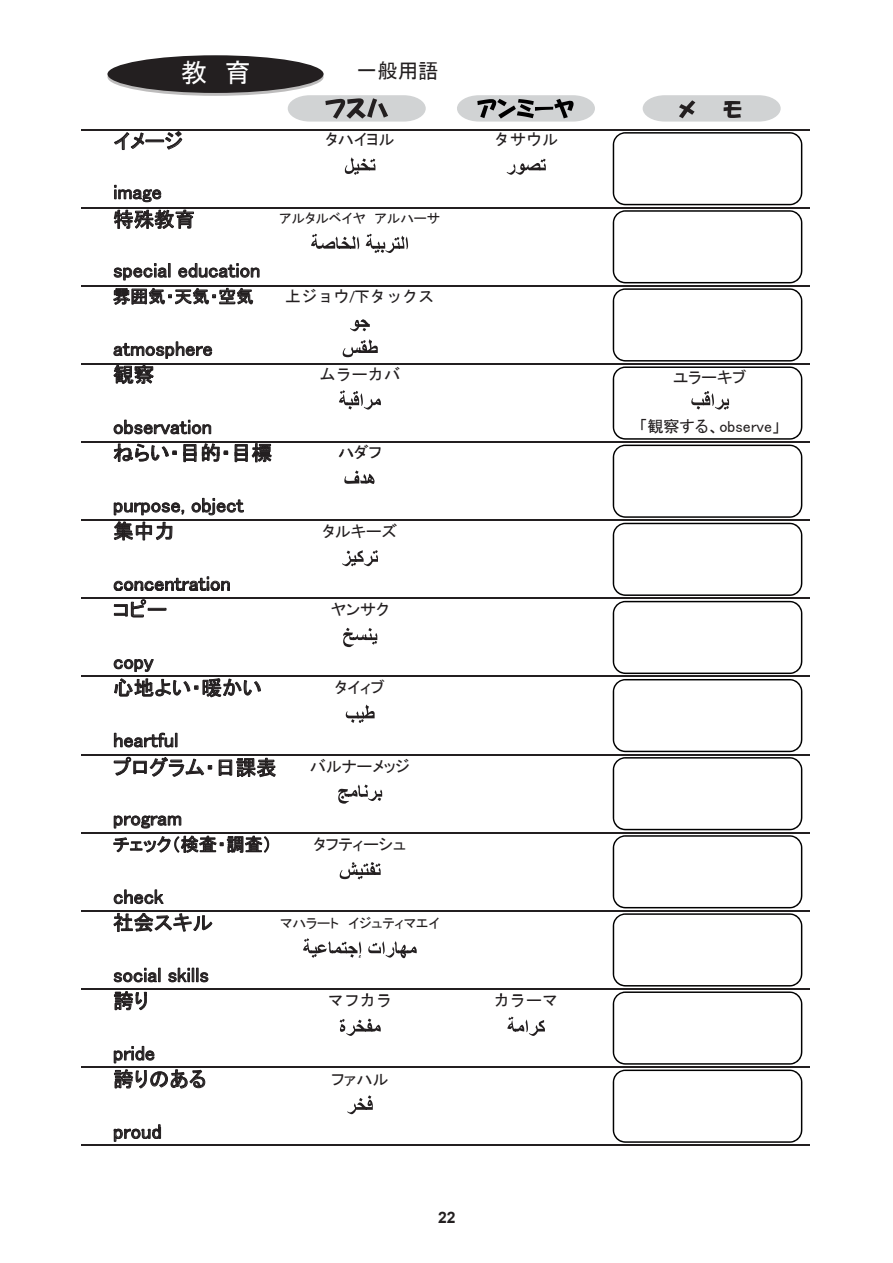
<style>
.page{position:relative;width:893px;height:1263px;background:#fff}
.page>*{position:absolute;margin:0;border:0;box-sizing:border-box;transform-origin:0 0}
.t1{font:26.25px "MS P Gothic";color:#fff}
.t2{font:20.4px "MS P Gothic";color:#231f20}
.t3{font:18.15px "MS P Gothic";letter-spacing:.005em;color:#231f20}
.t4{font:17.55px "MS P Gothic";letter-spacing:.005em;color:#231f20}
.t5{font:16.05px "MS P Gothic";color:#231f20}
.t6{font:16.05px "MS Gothic";letter-spacing:.005em;color:#231f20}
.t7{font:700 15.75px "Arial";color:#231f20}
.t8{font:13.65px "MS P Gothic";color:#231f20}
.t9{font:13.5px "MS P Gothic";color:#231f20}
.s1{font-family:"Arial"}
</style>
<div class="page">
<svg style="left:107px;top:58px;width:217px;height:38px"></svg>
<div style="left:107px;top:55px;width:217px;height:38px;background:#231f20;border-radius:50%"></div>
<svg style="left:288px;top:95px;width:138px;height:27px;background:#bebfc0"></svg>
<svg style="left:643px;top:95px;width:138px;height:27px;background:#c6c8c9"></svg>
<hr style="left:81px;top:129px;width:728px;height:1px;background:#231f20">
<hr style="left:81px;top:207px;width:728px;height:1px;background:#231f20">
<hr style="left:81px;top:285px;width:728px;height:2px;background:#231f20">
<hr style="left:81px;top:363px;width:728px;height:2px;background:#231f20">
<hr style="left:81px;top:441px;width:728px;height:2px;background:#231f20">
<hr style="left:81px;top:519px;width:728px;height:2px;background:#231f20">
<hr style="left:81px;top:598px;width:728px;height:1px;background:#231f20">
<hr style="left:81px;top:676px;width:728px;height:1px;background:#231f20">
<hr style="left:81px;top:754px;width:728px;height:1px;background:#231f20">
<hr style="left:81px;top:832px;width:728px;height:1px;background:#231f20">
<hr style="left:81px;top:910px;width:728px;height:1px;background:#231f20">
<hr style="left:81px;top:988px;width:728px;height:2px;background:#231f20">
<hr style="left:81px;top:1066px;width:728px;height:2px;background:#231f20">
<hr style="left:81px;top:1144px;width:728px;height:2px;background:#231f20">
<svg style="left:457px;top:95px;width:138px;height:27px;background:#b1b2b3"></svg>
<svg style="left:114px;top:131px;width:68px;height:19px"></svg>
<svg style="left:114px;top:185px;width:47px;height:17px"></svg>
<svg style="left:114px;top:210px;width:80px;height:19px"></svg>
<svg style="left:114px;top:263px;width:56px;height:17px"></svg>
<svg style="left:178px;top:263px;width:81px;height:15px"></svg>
<svg style="left:113px;top:288px;width:140px;height:17px"></svg>
<svg style="left:114px;top:341px;width:98px;height:18px"></svg>
<svg style="left:113px;top:365px;width:41px;height:19px"></svg>
<svg style="left:114px;top:420px;width:97px;height:14px"></svg>
<svg style="left:114px;top:443px;width:63px;height:19px"></svg>
<svg style="left:183px;top:444px;width:13px;height:18px"></svg>
<svg style="left:202px;top:443px;width:26px;height:19px"></svg>
<svg style="left:235px;top:443px;width:36px;height:19px"></svg>
<svg style="left:114px;top:502px;width:70px;height:13px"></svg>
<svg style="left:192px;top:498px;width:52px;height:17px"></svg>
<svg style="left:114px;top:521px;width:58px;height:19px"></svg>
<svg style="left:114px;top:576px;width:116px;height:15px"></svg>
<svg style="left:114px;top:599px;width:52px;height:18px"></svg>
<svg style="left:114px;top:659px;width:40px;height:13px"></svg>
<svg style="left:114px;top:678px;width:147px;height:19px"></svg>
<svg style="left:114px;top:733px;width:63px;height:14px"></svg>
<svg style="left:114px;top:757px;width:98px;height:20px"></svg>
<svg style="left:219px;top:758px;width:57px;height:19px"></svg>
<svg style="left:114px;top:816px;width:67px;height:12px"></svg>
<svg style="left:114px;top:835px;width:155px;height:18px"></svg>
<svg style="left:114px;top:889px;width:50px;height:15px"></svg>
<svg style="left:113px;top:913px;width:99px;height:19px"></svg>
<svg style="left:114px;top:968px;width:46px;height:14px"></svg>
<svg style="left:168px;top:968px;width:40px;height:14px"></svg>
<svg style="left:114px;top:991px;width:33px;height:19px"></svg>
<svg style="left:114px;top:1046px;width:41px;height:17px"></svg>
<svg style="left:114px;top:1069px;width:91px;height:20px"></svg>
<svg style="left:303px;top:132px;width:499px;height:1011px"></svg>
<svg style="left:114px;top:1124px;width:47px;height:18px"></svg>
<p class="t1" style="left:181px;top:60px;width:28px">教</p>
<p class="t1" style="left:225px;top:60px;width:28px">育</p>
<p class="t2" style="left:357px;top:61px;width:83px">一般用語</p>
<p class="t2" style="left:113px;top:131px;width:71px">イメージ</p>
<p class="t5" style="left:325px;top:132px;width:71px">タハイヨル</p>
<p class="t2" style="left:113px;top:182px;width:50px">image</p>
<p class="t2" style="left:113px;top:209px;width:83px">特殊教育</p>
<p class="t2" style="left:113px;top:260px;width:148px">special education</p>
<p class="t9" style="left:279px;top:211px;width:162px">アルタルベイヤ　アルハーサ</p>
<p class="t4" style="left:113px;top:287px;width:142px">雰囲気・天気・空気</p>
<p class="t2" style="left:113px;top:338px;width:101px">atmosphere</p>
<p class="t6" style="left:285px;top:288px;width:151px">上ジョウ<span class="s1">/</span>下タックス</p>
<p class="t2" style="left:113px;top:364px;width:42px">観察</p>
<p class="t6" style="left:320px;top:366px;width:82px">ムラーカバ</p>
<p class="t2" style="left:113px;top:416px;width:100px">observation</p>
<p class="t2" style="left:113px;top:442px;width:160px">ねらい・目的・目標</p>
<p class="t2" style="left:113px;top:495px;width:132px">purpose, object</p>
<p class="t2" style="left:113px;top:521px;width:63px">集中力</p>
<p class="t2" style="left:113px;top:573px;width:119px">concentration</p>
<p class="t2" style="left:113px;top:599px;width:55px">コピー</p>
<p class="t5" style="left:338px;top:445px;width:45px">ハダフ</p>
<p class="t5" style="left:323px;top:523px;width:76px">タルキーズ</p>
<p class="t5" style="left:331px;top:601px;width:60px">ヤンサク</p>
<p class="t2" style="left:113px;top:651px;width:42px">copy</p>
<p class="t2" style="left:113px;top:677px;width:150px">心地よい・暖かい</p>
<p class="t2" style="left:113px;top:729px;width:67px">heartful</p>
<p class="t5" style="left:335px;top:679px;width:52px">タイィブ</p>
<p class="t2" style="left:113px;top:757px;width:165px">プログラム・日課表</p>
<p class="t2" style="left:113px;top:808px;width:70px">program</p>
<p class="t3" style="left:113px;top:835px;width:161px">チェック（検査・調査）</p>
<p class="t2" style="left:113px;top:886px;width:52px">check</p>
<p class="t5" style="left:310px;top:758px;width:102px">バルナーメッジ</p>
<p class="t5" style="left:314px;top:836px;width:94px">タフティーシュ</p>
<p class="t2" style="left:113px;top:912px;width:101px">社会スキル</p>
<p class="t2" style="left:113px;top:964px;width:97px">social skills</p>
<p class="t2" style="left:113px;top:990px;width:37px">誇り</p>
<p class="t2" style="left:113px;top:1043px;width:43px">pride</p>
<p class="t2" style="left:113px;top:1069px;width:95px">誇りのある</p>
<p class="t2" style="left:113px;top:1121px;width:49px">proud</p>
<p class="t8" style="left:280px;top:916px;width:161px">マハラート　イジュティマエイ</p>
<p class="t6" style="left:328px;top:992px;width:66px">マフカラ</p>
<p class="t5" style="left:331px;top:1071px;width:59px">ファハル</p>
<p class="t7" style="left:438px;top:1207px;width:19px">22</p>
<p class="t6" style="left:494px;top:131px;width:66px">タサウル</p>
<p class="t6" style="left:494px;top:992px;width:66px">カラーマ</p>
<p class="t5" style="left:673px;top:369px;width:75px">ユラーキブ</p>
<p class="t5" style="left:639px;top:419px;width:142px">「観察する、observe「</p>
</div>
